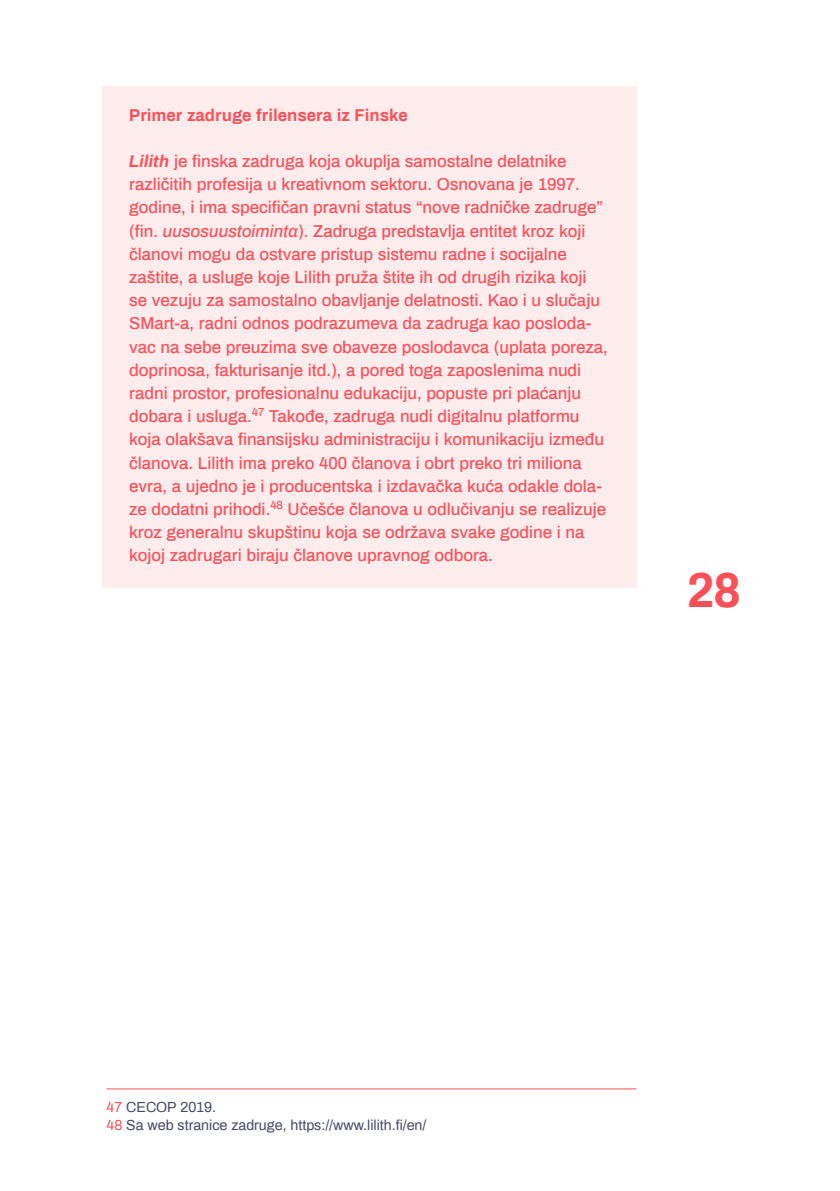
<style>
.page{position:relative;width:840px;height:1191px;background:#fff}
.page>*{position:absolute;margin:0;border:0;box-sizing:border-box;transform-origin:0 0}
.t1{font:700 48px "Archivo";color:#fb5058}
.t2{font:500 16.8px/23.2px "Archivo";color:#fb5058}
.t3{font:700 16.8px "Archivo";color:#fb5058}
.t4{font:14.2px/17.8px "Archivo";color:#434867}
.s1{font-weight:700;font-style:italic}
.s2{font-style:italic}
.s3{color:#fb5058}
</style>
<div class="page">
<div style="left:102px;top:86px;width:534px;height:502px;background:#ffedee"></div>
<hr style="left:106px;top:1088px;width:530px;height:1px;background:#fb5058">
<p class="t3" style="left:129px;top:102px;width:280px">Primer zadruge frilensera iz Finske</p>
<p class="t2" style="left:129px;top:148px;width:480px"><span class="s1">Lilith</span> je finska zadruga koja okuplja samostalne delatnike različitih profesija u kreativnom sektoru. Osnovana je 1997. godine, i ima specifičan pravni status “nove radničke zadruge” (fin. <span class="s2">uusosuustoiminta</span>). Zadruga predstavlja entitet kroz koji članovi mogu da ostvare pristup sistemu radne i socijalne zaštite, a usluge koje Lilith pruža štite ih od drugih rizika koji se vezuju za samostalno obavljanje delatnosti. Kao i u slučaju SMart-a, radni odnos podrazumeva da zadruga kao posloda&shy;vac na sebe preuzima sve obaveze poslodavca (uplata poreza, doprinosa, fakturisanje itd.), a pored toga zaposlenima nudi radni prostor, profesionalnu edukaciju, popuste pri plaćanju dobara i usluga.<sup>47</sup> Takođe, zadruga nudi digitalnu platformu koja olakšava finansijsku administraciju i komunikaciju između članova. Lilith ima preko 400 članova i obrt preko tri miliona evra, a ujedno je i producentska i izdavačka kuća odakle dola&shy;ze dodatni prihodi.<sup>48</sup> Učešće članova u odlučivanju se realizuje kroz generalnu skupštinu koja se održava svake godine i na kojoj zadrugari biraju članove upravnog odbora.</p>
<h1 class="t1" style="left:686px;top:555px;width:55px">28</h1>
<p class="t4" style="left:106px;top:1097px;width:321px"><span class="s3">47</span> CECOP 2019.<br><span class="s3">48</span> Sa web stranice zadruge, https://www.lilith.fi/en/</p>
</div>
